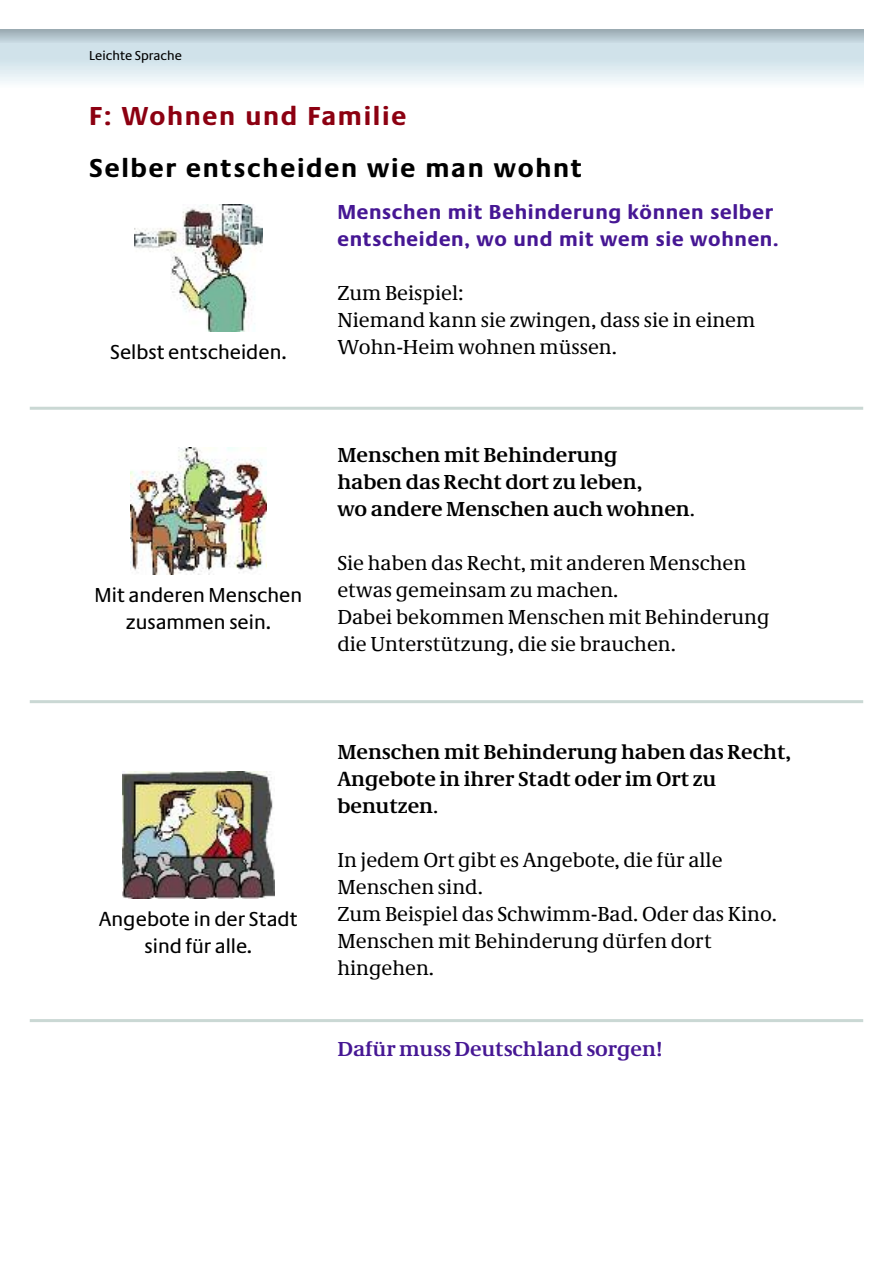
<style>
.page{position:relative;width:893px;height:1263px;background:#fff}
.page>*{position:absolute;margin:0;border:0;box-sizing:border-box;transform-origin:0 0}
.t1{font:700 27px "Neue Praxis";letter-spacing:.06em;color:#000}
.t2{font:700 27px "Neue Praxis";letter-spacing:.06em;color:#8c0011}
.t3{font:21px/27px "Neue Demos";color:#000}
.t4{font:700 21px/27px "Neue Demos";color:#000}
.t5{font:21px/27px "Neue Praxis";color:#000;text-align:center}
.t6{font:700 21px/27px "Neue Praxis";letter-spacing:.03em;color:#461794}
.t7{font:700 21px "Neue Demos";color:#461794}
.t8{font:13.5px "Neue Praxis";color:#000}
.s1{font-weight:400}
</style>
<div class="page">
<hr style="left:0;top:43px;width:863px;height:1px;background:#d0e2ea">
<hr style="left:0;top:44px;width:863px;height:1px;background:#d0e2ea">
<hr style="left:0;top:45px;width:863px;height:1px;background:#d0e2ea">
<hr style="left:0;top:46px;width:863px;height:1px;background:#d0e2ea">
<hr style="left:0;top:47px;width:863px;height:1px;background:#d0e2ea">
<hr style="left:0;top:48px;width:863px;height:1px;background:#d0e2ea">
<hr style="left:0;top:49px;width:863px;height:1px;background:#d0e2ea">
<hr style="left:0;top:50px;width:863px;height:1px;background:#d0e2ea">
<hr style="left:0;top:51px;width:863px;height:1px;background:#d0e2ea">
<hr style="left:0;top:52px;width:863px;height:1px;background:#d0e2ea">
<hr style="left:0;top:53px;width:863px;height:1px;background:#d0e2ea">
<hr style="left:0;top:54px;width:863px;height:1px;background:#d0e2ea">
<hr style="left:0;top:55px;width:863px;height:1px;background:#d0e2ea">
<hr style="left:0;top:56px;width:863px;height:1px;background:#d0e2ea">
<hr style="left:0;top:57px;width:863px;height:1px;background:#d0e2ea">
<hr style="left:0;top:58px;width:863px;height:1px;background:#d0e2ea">
<hr style="left:0;top:59px;width:863px;height:1px;background:#d0e2ea">
<hr style="left:0;top:60px;width:863px;height:1px;background:#d0e3eb">
<hr style="left:0;top:61px;width:863px;height:1px;background:#d3e4eb">
<hr style="left:0;top:62px;width:863px;height:1px;background:#d4e6ed">
<hr style="left:0;top:63px;width:863px;height:1px;background:#d5e6ee">
<hr style="left:0;top:64px;width:863px;height:1px;background:#d8e7ee">
<hr style="left:0;top:65px;width:863px;height:1px;background:#d9e8ee">
<hr style="left:0;top:66px;width:863px;height:1px;background:#dbeaef">
<hr style="left:0;top:67px;width:863px;height:1px;background:#dceaf0">
<hr style="left:0;top:68px;width:863px;height:1px;background:#deebf0">
<hr style="left:0;top:69px;width:863px;height:1px;background:#dfebf1">
<hr style="left:0;top:70px;width:863px;height:1px;background:#e1eef3">
<hr style="left:0;top:71px;width:863px;height:1px;background:#e2eef3">
<hr style="left:0;top:72px;width:863px;height:1px;background:#e4eff3">
<hr style="left:0;top:73px;width:863px;height:1px;background:#e5eff4">
<hr style="left:0;top:74px;width:863px;height:1px;background:#e7f1f5">
<hr style="left:0;top:75px;width:863px;height:1px;background:#e9f2f6">
<hr style="left:0;top:76px;width:863px;height:1px;background:#ebf3f6">
<hr style="left:0;top:77px;width:863px;height:1px;background:#ebf3f7">
<hr style="left:0;top:78px;width:863px;height:1px;background:#edf5f8">
<hr style="left:0;top:79px;width:863px;height:1px;background:#eff6f8">
<hr style="left:0;top:80px;width:863px;height:1px;background:#f0f6f9">
<hr style="left:0;top:81px;width:863px;height:1px;background:#f1f7f9">
<hr style="left:0;top:82px;width:863px;height:1px;background:#f4f9fb">
<hr style="left:0;top:83px;width:863px;height:1px;background:#f6fafc">
<hr style="left:0;top:84px;width:863px;height:1px;background:#f7fafc">
<hr style="left:0;top:85px;width:863px;height:1px;background:#f8fbfc">
<hr style="left:0;top:86px;width:863px;height:1px;background:#fbfdfe">
<img style="left:135px;top:204px;width:127px;height:128px">
<img style="left:130px;top:447px;width:137px;height:128px">
<img style="left:122px;top:771px;width:153px;height:128px">
<hr style="left:30px;top:407px;width:833px;height:3px;background:#cad8d4">
<hr style="left:30px;top:700px;width:833px;height:3px;background:#cad8d4">
<hr style="left:30px;top:1019px;width:833px;height:3px;background:#cad8d4">
<p class="t8" style="left:89px;top:50px;width:94px">Leichte Sprache</p>
<p class="t2" style="left:89px;top:106px;width:319px">F: Wohnen und Familie</p>
<p class="t1" style="left:89px;top:158px;width:494px">Selber entscheiden wie man wohnt</p>
<p class="t5" style="left:110px;top:340px;width:178px">Selbst entscheiden.</p>
<p class="t5" style="left:95px;top:583px;width:209px">Mit anderen Menschen zusammen sein.</p>
<p class="t5" style="left:99px;top:907px;width:200px">Angebote in der Stadt sind für alle.</p>
<p class="t6" style="left:337px;top:200px;width:443px">Menschen mit Behinderung können selber entscheiden, wo und mit wem sie wohnen.</p>
<p class="t3" style="left:337px;top:281px;width:419px">Zum Beispiel:<br>Niemand kann sie zwingen, dass sie in einem<br>Wohn-Heim wohnen müssen.</p>
<p class="t4" style="left:337px;top:443px;width:359px">Menschen mit Behinderung<br>haben das Recht dort zu leben,<br>wo andere Menschen auch wohnen<span class="s1">.</span></p>
<p class="t3" style="left:337px;top:551px;width:434px">Sie haben das Recht, mit anderen Menschen etwas gemeinsam zu machen.<br>Dabei bekommen Menschen mit Behinderung die Unterstützung, die sie brauchen.</p>
<p class="t4" style="left:337px;top:740px;width:455px">Menschen mit Behinderung haben das Recht,<br>Angebote in ihrer Stadt oder im Ort zu benutzen<span class="s1">.</span></p>
<p class="t3" style="left:337px;top:848px;width:441px">In jedem Ort gibt es Angebote, die für alle<br>Menschen sind.<br>Zum Beispiel das Schwimm-Bad. Oder das Kino.<br>Menschen mit Behinderung dürfen dort hingehen.</p>
<p class="t7" style="left:337px;top:1041px;width:327px">Dafür muss Deutschland sorgen!</p>
</div>
